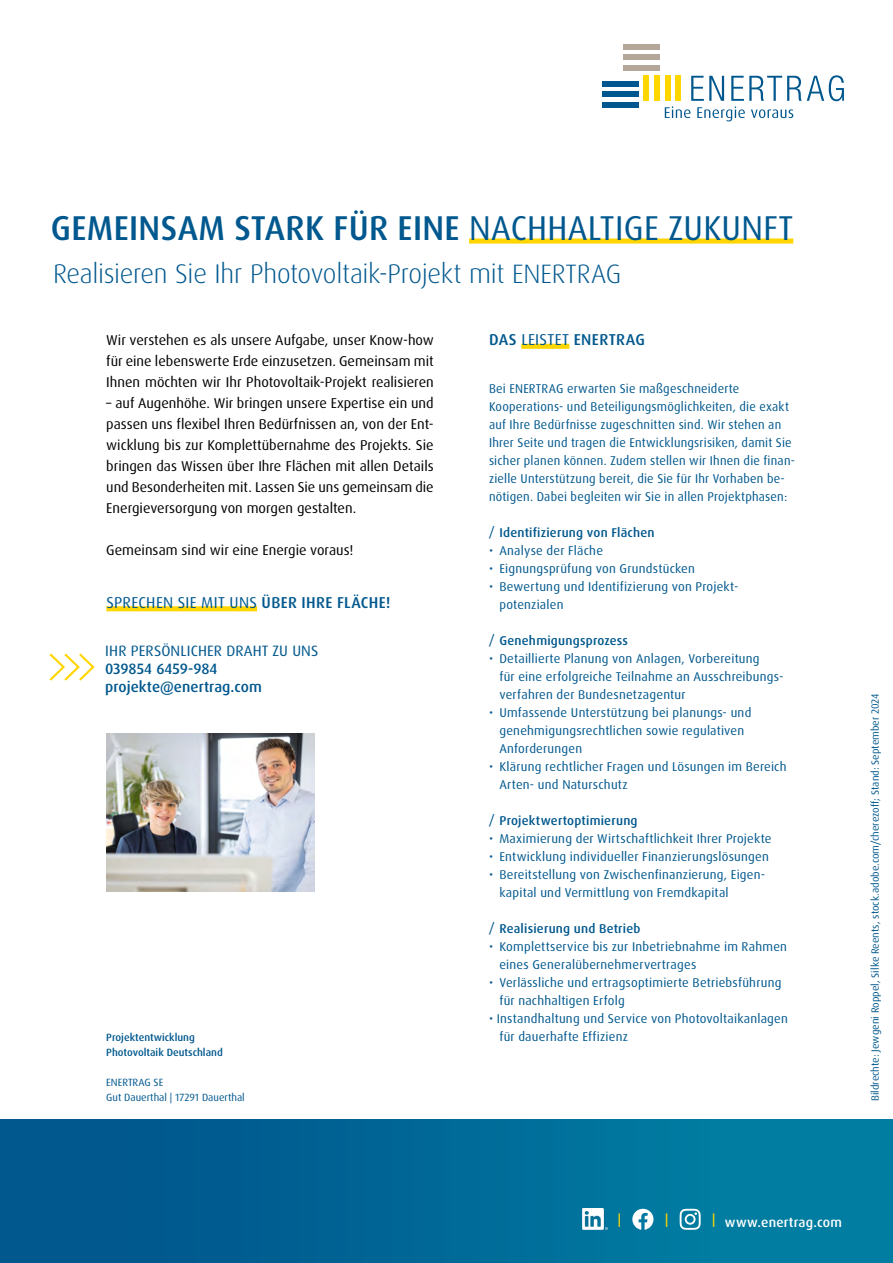
<style>
.page{position:relative;width:893px;height:1263px;background:#fff}
.page>*{position:absolute;margin:0;border:0;box-sizing:border-box;transform-origin:0 0}
.t1{font:500 34.5px "Dax Pro";letter-spacing:.01em;color:#00588e}
.t2{font:300 27px "Dax Pro";letter-spacing:-.01em;color:#00588e}
.t3{font:15.75px "Dax Pro";letter-spacing:.02em;color:#00588e}
.t4{font:500 15.75px "Dax Pro";letter-spacing:.02em;color:#00588e}
.t5{font:500 15px/18px "Dax Pro";letter-spacing:.005em;color:#00588e}
.t6{font:15px "Dax Pro";letter-spacing:.01em;color:#00588e}
.t7{font:14.25px/21px "Dax Pro";color:#000;text-align:justify}
.t8{font:500 13.5px "Dax Pro";letter-spacing:.015em;color:#fff}
.t9{font:500 13.5px "Dax Pro";color:#ffd600}
.t10{font:12.75px/18px "Dax Pro";letter-spacing:.02em;color:#00588e}
.t11{font:500 12.75px "Dax Pro";letter-spacing:.02em;color:#00588e}
.t12{font:10.5px/15px "Dax Pro";color:#00588e}
.t13{font:500 10.5px/15px "Dax Pro";color:#00588e}
.s1{font-weight:400}
.s2{font-size:26.7px}
.s3{font-weight:500}
</style>
<div class="page">
<hr style="left:892px;top:146px;width:1px;height:973px;background:#ececed">
<div style="left:0;top:1119px;width:893px;height:144px;background:linear-gradient(to right,#00528b,#0082a4)"></div>
<div style="left:880px;top:1119px;width:13px;height:144px;background:#007da1"></div>
<svg style="left:665px;top:75px;width:179px;height:46px"></svg>
<div style="left:675px;top:76px;width:6px;height:25px;background:#ffd600"></div>
<div style="left:665px;top:76px;width:5px;height:25px;background:#ffd600"></div>
<div style="left:654px;top:76px;width:6px;height:25px;background:#ffd600"></div>
<div style="left:644px;top:76px;width:5px;height:25px;background:#ffd600"></div>
<div style="left:602px;top:92px;width:37px;height:5px;background:#00578e"></div>
<div style="left:602px;top:102px;width:37px;height:5px;background:#00578e"></div>
<div style="left:602px;top:81px;width:37px;height:5px;background:#00578e"></div>
<div style="left:623px;top:55px;width:37px;height:5px;background:#b4a698"></div>
<div style="left:623px;top:65px;width:37px;height:5px;background:#b4a698"></div>
<div style="left:623px;top:44px;width:37px;height:5px;background:#b4a698"></div>
<div style="left:106px;top:606px;width:151px;height:5px;background:#ffd600"></div>
<div style="left:469px;top:238px;width:324px;height:6px;background:#ffd600"></div>
<img style="left:106px;top:734px;width:209px;height:157px">
<svg style="left:49px;top:653px;width:46px;height:28px"></svg>
<div style="left:521px;top:344px;width:48px;height:5px;background:#ffd600"></div>
<svg style="left:632px;top:1209px;width:21px;height:21px"></svg>
<img style="left:582px;top:1209px;width:25px;height:21px">
<svg style="left:680px;top:1209px;width:21px;height:21px"></svg>
<h1 class="t1" style="left:51px;top:206px;width:744px">GEMEINSAM STARK FÜR EINE <span class="s1">NACHHALTIGE ZUKUNFT</span></h1>
<h2 class="t2" style="left:53px;top:256px;width:570px">Realisieren Sie Ihr Photovoltaik-Projekt mit <span class="s2">ENERTRAG</span></h2>
<p class="t7" style="left:106px;top:330px;width:329px">Wir verstehen es als unsere Aufgabe, unser Know-how für eine lebenswerte Erde einzusetzen. Gemeinsam mit Ihnen möchten wir Ihr Photovoltaik-Projekt realisieren</p>
<p class="t7" style="left:106px;top:393px;width:329px">– auf Augenhöhe. Wir bringen unsere Expertise ein und passen uns flexibel Ihren Bedürfnissen an, von der Ent&shy;wicklung bis zur Komplettübernahme des Projekts. Sie bringen das Wissen über Ihre Flächen mit allen Details und Besonderheiten mit. Lassen Sie uns gemeinsam die Energieversorgung von morgen gestalten.</p>
<p class="t7" style="left:106px;top:540px;width:249px">Gemeinsam sind wir eine Energie voraus!</p>
<p class="t3" style="left:106px;top:592px;width:286px">SPRECHEN SIE MIT UNS <span class="s3">ÜBER IHRE FLÄCHE!</span></p>
<p class="t6" style="left:105px;top:641px;width:215px">IHR PERSÖNLICHER DRAHT ZU UNS</p>
<p class="t5" style="left:105px;top:659px;width:158px">039854 6459-984 projekte@enertrag.com</p>
<p class="t13" style="left:106px;top:1030px;width:118px">Projektentwicklung<br>Photovoltaik Deutschland</p>
<p class="t12" style="left:106px;top:1075px;width:140px">ENERTRAG SE<br>Gut Dauerthal | 17291 Dauerthal</p>
<p class="t4" style="left:489px;top:329px;width:157px">DAS <span class="s1">LEISTET</span> ENERTRAG</p>
<p class="t10" style="left:489px;top:379px;width:308px">Bei ENERTRAG erwarten Sie maßgeschneiderte Kooperations- und Beteiligungsmöglichkeiten, die exakt auf Ihre Bedürfnisse zugeschnitten sind. Wir stehen an Ihrer Seite und tragen die Entwicklungsrisiken, damit Sie sicher planen können. Zudem stellen wir Ihnen die finan&shy;zielle Unterstützung bereit, die Sie für Ihr Vorhaben be&shy;nötigen. Dabei begleiten wir Sie in allen Projektphasen:</p>
<p class="t11" style="left:489px;top:524px;width:167px"><span class="s1">/</span> Identifizierung von Flächen</p>
<p class="t10" style="left:489px;top:541px;width:115px">• Analyse der Fläche</p>
<p class="t10" style="left:489px;top:559px;width:207px">• Eignungsprüfung von Grundstücken</p>
<p class="t10" style="left:499px;top:577px;width:241px;text-indent:-10px">• Bewertung und Identifizierung von Projekt&shy;potenzialen</p>
<p class="t11" style="left:489px;top:632px;width:141px"><span class="s1">/</span> Genehmigungsprozess</p>
<p class="t10" style="left:499px;top:649px;width:284px;text-indent:-10px">• Detaillierte Planung von Anlagen, Vorbereitung<br>für eine erfolgreiche Teilnahme an Ausschreibungs&shy;verfahren der Bundesnetzagentur</p>
<p class="t10" style="left:499px;top:703px;width:253px;text-indent:-10px">• Umfassende Unterstützung bei planungs- und genehmigungsrechtlichen sowie regulativen<br>Anforderungen</p>
<p class="t10" style="left:499px;top:757px;width:289px;text-indent:-10px">• Klärung rechtlicher Fragen und Lösungen im Bereich<br>Arten- und Naturschutz</p>
<p class="t11" style="left:489px;top:812px;width:150px"><span class="s1">/</span> Projektwertoptimierung</p>
<p class="t10" style="left:489px;top:829px;width:284px">• Maximierung der Wirtschaftlichkeit Ihrer Projekte</p>
<p class="t10" style="left:489px;top:847px;width:281px">• Entwicklung individueller Finanzierungslösungen</p>
<p class="t10" style="left:499px;top:865px;width:266px;text-indent:-10px">• Bereitstellung von Zwischenfinanzierung, Eigen&shy;kapital und Vermittlung von Fremdkapital</p>
<p class="t11" style="left:489px;top:920px;width:153px"><span class="s1">/</span> Realisierung und Betrieb</p>
<p class="t10" style="left:499px;top:937px;width:289px;text-indent:-10px">• Komplettservice bis zur Inbetriebnahme im Rahmen eines Generalübernehmervertrages</p>
<p class="t10" style="left:499px;top:973px;width:284px;text-indent:-10px">• Verlässliche und ertragsoptimierte Betriebsführung für nachhaltigen Erfolg</p>
<p class="t10" style="left:499px;top:1010px;width:290px;text-indent:-10px">• Instandhaltung und Service von Photovoltaikanlagen für dauerhafte Effizienz</p>
<p class="t12" style="left:868px;top:1101px;width:409px;rotate:-90deg">Bildrechte: Jewgeni Roppel, Silke Reents, stock.adobe.com/cherezoff; Stand: September 2024</p>
<p class="t9" style="left:618px;top:1210px;width:5px">|</p>
<p class="t9" style="left:665px;top:1210px;width:5px">|</p>
<p class="t8" style="left:712px;top:1213px;width:131px"><sup>|</sup> www.enertrag.com</p>
</div>
